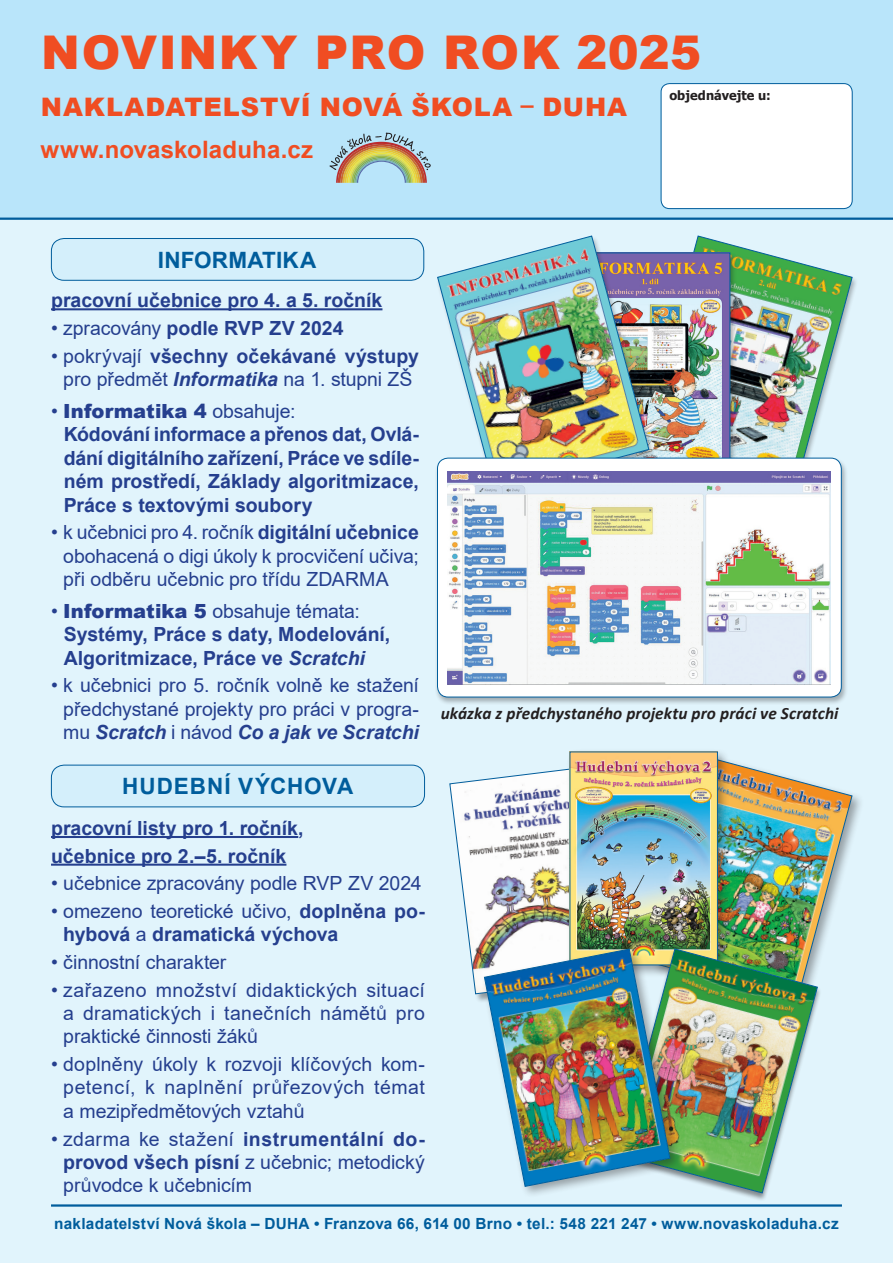
<style>
.page{position:relative;width:893px;height:1263px;background:#e1f4fc}
.page>*{position:absolute;margin:0;border:0;box-sizing:border-box;transform-origin:0 0}
.t1{font:900 46.5px "Arial";letter-spacing:.025em;color:#f04d22}
.t2{font:900 25.5px "Arial";letter-spacing:.035em;color:#f04d22}
.t3{font:700 24px "Arial";letter-spacing:.01em;color:#f04d22}
.tit_11_5_verz_zkraj{font:700 22.5px "Arial";letter-spacing:.045em;color:#005d9c}
.tit_11_5_verz_zkraj-2{font:700 22.5px "Arial";letter-spacing:.02em;color:#005d9c}
.t4{font:19.5px/23.4px "Arial";letter-spacing:-.005em;color:#253f8e;text-align:justify}
.normal_text{font:700 19.5px/23.4px "Arial";color:#253f8e}
.t5{font:900 19.5px "Arial";letter-spacing:.005em;color:#253f8e}
.text-nepouzivat{font:italic 700 17.25px "Calibri";letter-spacing:.005em;color:#231f20}
.tit_11_5_verz_zkraj-3{font:700 15.3px "Arial";letter-spacing:.015em;color:#005d9c}
.text_-_2sl{font:700 12.75px "Tahoma";letter-spacing:.005em;color:#231f20}
.s1{font-weight:400}
.s2{font-weight:700}
.s3{font-weight:700;font-style:italic}
.s4{font-weight:900}
.s5{font-style:italic}
</style>
<div class="page">
<div style="left:0;top:0;width:893px;height:218px;background:#b9e5fa"></div>
<div style="left:651px;top:755px;width:213px;height:258px;background:#231f20;opacity:.4"></div>
<img style="left:730px;top:757px;width:122px;height:245px">
<div style="left:566px;top:748px;width:164px;height:229px;background:#231f20;opacity:.4"></div>
<img style="left:572px;top:754px;width:144px;height:194px">
<div style="left:570px;top:752px;width:148px;height:213px;border:1px solid #005d9c"></div>
<hr style="left:0;top:218px;width:893px;height:2px;background:#005d9c">
<hr style="left:51px;top:1204px;width:791px;height:2px;background:#005d9c">
<div style="left:51px;top:238px;width:373px;height:42px;background:#d4effb;border-radius:13px"></div>
<div style="left:51px;top:238px;width:373px;height:43px;border:1px solid #005d9c;border-radius:13px"></div>
<div style="left:51px;top:765px;width:374px;height:42px;background:#d4effb;border-radius:13px"></div>
<div style="left:51px;top:765px;width:374px;height:42px;border:1px solid #005d9c;border-radius:13px"></div>
<img style="left:693px;top:236px;width:160px;height:221px">
<div style="left:568px;top:252px;width:169px;height:230px;background:#231f20;opacity:.33"></div>
<img style="left:655px;top:255px;width:73px;height:202px">
<div style="left:435px;top:235px;width:220px;height:264px;background:#231f20;opacity:.33"></div>
<img style="left:437px;top:236px;width:212px;height:221px">
<div style="left:435px;top:457px;width:413px;height:248px;background:#231f20;opacity:.33"></div>
<div style="left:437px;top:458px;width:404px;height:239px;background:#fff;border-radius:11px"></div>
<img style="left:448px;top:471px;width:383px;height:213px">
<div style="left:437px;top:458px;width:405px;height:239px;border:1px solid #005d9c;border-radius:11px"></div>
<hr style="left:51px;top:836px;width:247px;height:2px;background:#253f8e">
<hr style="left:51px;top:864px;width:235px;height:2px;background:#253f8e">
<hr style="left:51px;top:308px;width:331px;height:2px;background:#253f8e">
<div style="left:661px;top:84px;width:191px;height:125px;background:#fff;border-radius:9px"></div>
<div style="left:661px;top:83px;width:192px;height:126px;border:1px solid #005d9c;border-radius:9px"></div>
<div style="left:615px;top:949px;width:207px;height:252px;background:#231f20;opacity:.5"></div>
<img style="left:682px;top:948px;width:136px;height:245px">
<div style="left:481px;top:946px;width:201px;height:252px;background:#231f20;opacity:.4"></div>
<img style="left:449px;top:765px;width:221px;height:422px">
<svg style="left:330px;top:133px;width:101px;height:50px"></svg>
<p class="t1" style="left:41px;top:19px;width:661px">NOVINKY PRO ROK 2025</p>
<p class="t2" style="left:41px;top:88px;width:588px">NAKLADATELSTVÍ NOVÁ ŠKOLA – DUHA</p>
<p class="t3" style="left:40px;top:132px;width:274px">www.novaskoladuha.cz</p>
<p class="text_-_2sl" style="left:669px;top:87px;width:103px">objednávejte u:</p>
<p class="tit_11_5_verz_zkraj-2" style="left:158px;top:244px;width:160px">INFORMATIKA</p>
<p class="normal_text" style="left:51px;top:289px;width:333px">pracovní učebnice pro 4. a 5. ročník</p>
<p class="normal_text" style="left:51px;top:317px;width:294px"><span class="s1">• zpracovány</span> podle RVP ZV 2024</p>
<p class="t4" style="left:51px;top:344px;width:369px;text-align:center">• pokrývají <span class="s2">všechny očekávané výstupy </span>pro předmět <span class="s3">Informatika</span> na 1. stupni ZŠ</p>
<p class="t5" style="left:51px;top:397px;width:246px"><span class="s1">•</span> Informatika 4 <span class="s1">obsahuje:</span></p>
<p class="normal_text" style="left:64px;top:423px;width:357px;text-align:justify">Kódování informace a přenos dat, Ovlá&shy;dání digitálního zařízení, Práce ve sdíle&shy;ném prostředí, Základy algoritmizace, Práce s textovými soubory</p>
<p class="t4" style="left:63px;top:520px;width:357px;text-indent:-12px">• k učebnici pro 4. ročník <span class="s2">digitální učebnice </span>obohacená o digi úkoly k procvičení učiva; při odběru učebnic pro třídu ZDARMA</p>
<p class="normal_text" style="left:64px;top:599px;width:328px;text-indent:-13px"><span class="s1">•</span> <span class="s4">Informatika 5</span> <span class="s1">obsahuje témata:<br></span>Systémy, Práce s daty, Modelování,<br>Algoritmizace, Práce ve <span class="s5">Scratchi</span></p>
<p class="t4" style="left:63px;top:674px;width:357px;text-indent:-12px">• k učebnici pro 5. ročník volně ke stažení předchystané projekty pro práci v progra&shy;mu <span class="s3">Scratch</span> i návod <span class="s3">Co a jak ve Scratchi</span></p>
<p class="tit_11_5_verz_zkraj" style="left:122px;top:770px;width:232px">HUDEBNÍ VÝCHOVA</p>
<p class="normal_text" style="left:51px;top:816px;width:254px">pracovní listy pro 1. ročník,</p>
<p class="normal_text" style="left:51px;top:844px;width:237px">učebnice pro 2.–5. ročník</p>
<p class="t4" style="left:51px;top:871px;width:372px">• učebnice zpracovány podle RVP ZV 2024</p>
<p class="normal_text" style="left:63px;top:899px;width:363px;text-indent:-12px"><span class="s1">• omezeno teoretické učivo,</span> doplněna po&shy;hybová <span class="s1">a</span> dramatická výchova</p>
<p class="t4" style="left:51px;top:950px;width:177px">• činnostní charakter</p>
<p class="t4" style="left:63px;top:978px;width:363px;text-indent:-12px">• zařazeno množství didaktických situací a dramatických i tanečních námětů pro praktické činnosti žáků</p>
<p class="t4" style="left:63px;top:1052px;width:363px;text-indent:-12px">• doplněny úkoly k rozvoji klíčových kom&shy;petencí, k naplnění průřezových témat a mezipředmětových vztahů</p>
<p class="t4" style="left:63px;top:1127px;width:363px;text-indent:-12px">• zdarma ke stažení <span class="s2">instrumentální do&shy;provod všech písní</span> z učebnic; metodický průvodce k učebnicím</p>
<p class="text-nepouzivat" style="left:441px;top:701px;width:399px">ukázka z předchystaného projektu pro práci ve Scratchi</p>
<p class="tit_11_5_verz_zkraj-3" style="left:54px;top:1213px;width:786px">nakladatelství Nová škola – DUHA • Franzova 66, 614 00 Brno • tel.: 548 221 247 • www.novaskoladuha.cz</p>
</div>
